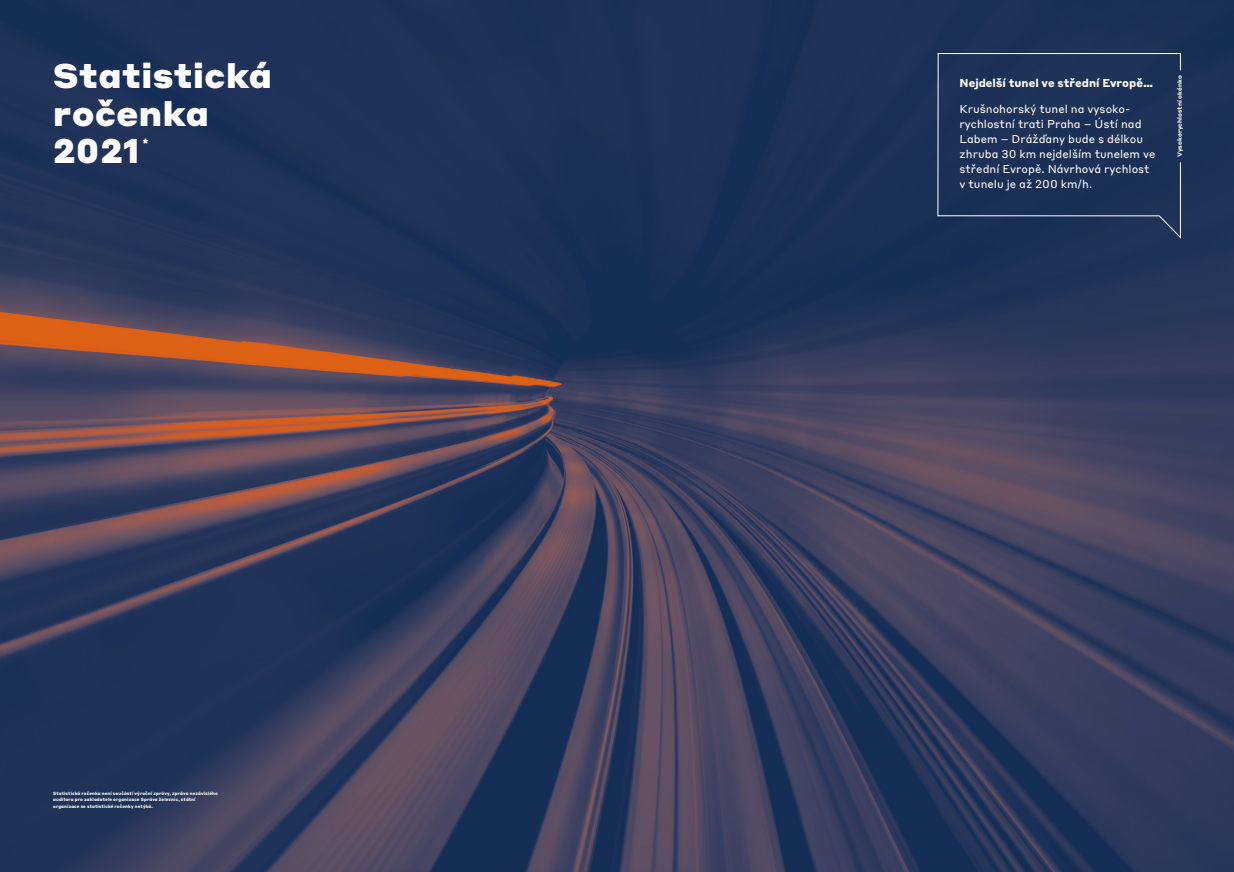
<style>
.page{position:relative;width:1234px;height:872px;background:#fff}
.page>*{position:absolute;margin:0;border:0;box-sizing:border-box;transform-origin:0 0}
.t1{font:900 33.75px/37.5px "Styrene A";letter-spacing:.02em;color:#fff}
.t2{font:11.25px/15px "Styrene B";color:#fff}
.t3{font:700 11.25px "Styrene B";color:#fff}
.t4{font:900 11.25px "Styrene A";color:#fff}
.t5{font:700 6px "Styrene A";color:#fff}
.t6{font:700 4.5px/6.8px "Styrene B";letter-spacing:.02em;color:#fff}
</style>
<div class="page">
<img style="left:0;top:0;width:1233px;height:872px">
<div style="left:936px;top:53px;width:244px;height:186px;background:#1c3057"></div>
<h1 class="t1" style="left:53px;top:54px;width:220px">Statistická ročenka<br>2021</h1>
<p class="t4" style="left:143px;top:133px;width:7px">*</p>
<p class="t6" style="left:53px;top:789px;width:166px">Statistická ročenka není součástí výroční zprávy, zpráva nezávislého auditora pro zakladatele organizace Správa železnic, státní organizace se statistické ročenky netýká.</p>
<p class="t3" style="left:959px;top:73px;width:195px">Nejdelší tunel ve střední Evropě…</p>
<p class="t2" style="left:959px;top:101px;width:197px">Krušnohorský tunel na vysoko&shy;rychlostní trati Praha – Ústí nad<br>Labem – Drážďany bude s délkou zhruba 30 km nejdelším tunelem ve střední Evropě. Návrhová rychlost v tunelu je až 200 km/h.</p>
<p class="t5" style="left:1174px;top:157px;width:83px;rotate:-90deg">Vysokorychlostní okénko</p>
</div>
